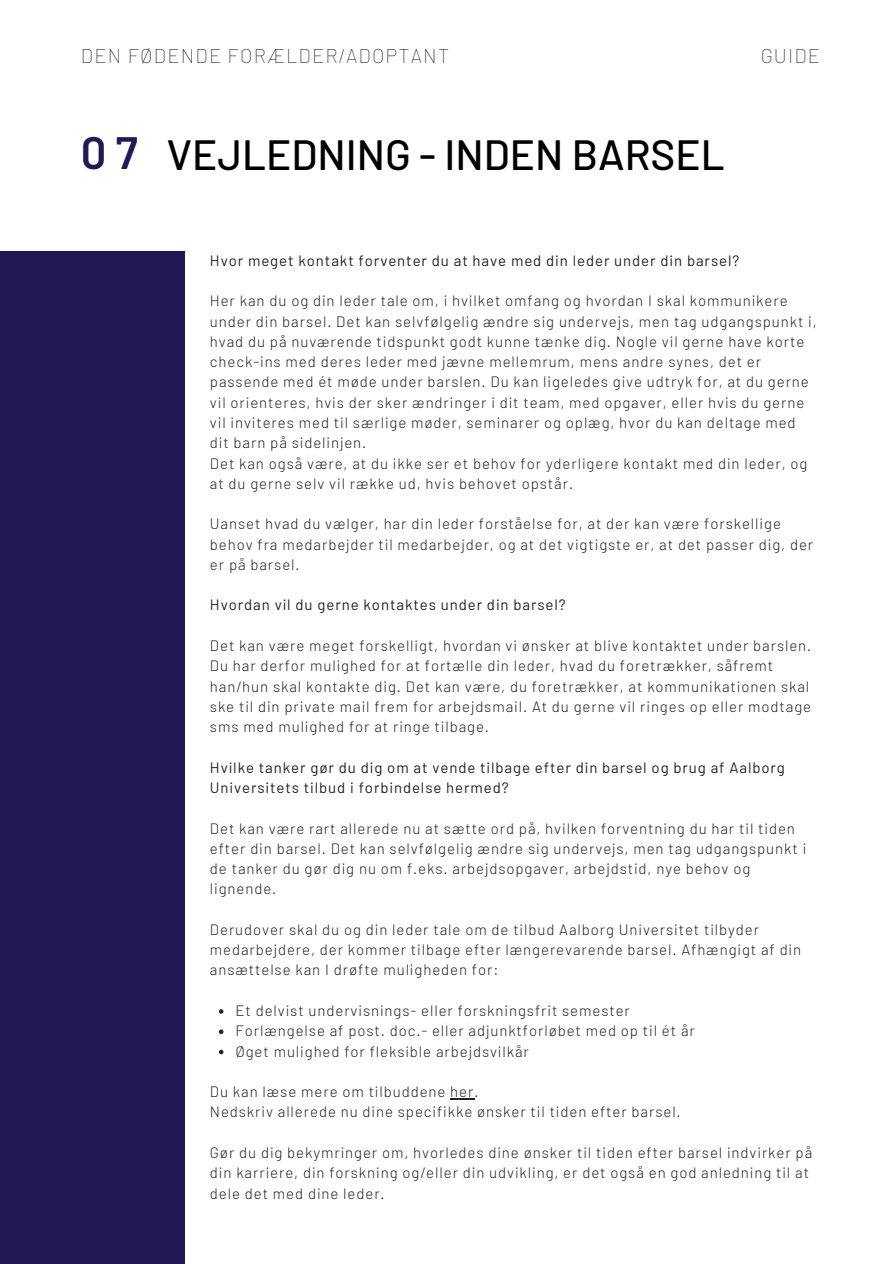
<style>
.page{position:relative;width:894px;height:1264px;background:#fff}
.page>*{position:absolute;margin:0;border:0;box-sizing:border-box;transform-origin:0 0}
.t1{font:600 45.3px "Barlow";color:#211a52}
.t2{font:500 42.15px "Barlow";color:#000}
.t3{font:100 19.8px "Barlow";letter-spacing:.06em;color:#222}
.t4{font:300 15px/20.2px "Barlow";letter-spacing:.06em;color:#222}
.t5{font:15px/20.2px "Barlow";letter-spacing:.06em;color:#222}
</style>
<div class="page">
<div style="left:0;top:251px;width:184px;height:1012px;background:#211a52"></div>
<svg style="left:219px;top:1009px;width:4px;height:4px"></svg>
<svg style="left:219px;top:1029px;width:4px;height:5px"></svg>
<svg style="left:219px;top:1049px;width:4px;height:5px"></svg>
<svg style="left:450px;top:1098px;width:24px;height:1px"></svg>
<p class="t3" style="left:81px;top:43px;width:369px">DEN FØDENDE FORÆLDER/ADOPTANT</p>
<p class="t3" style="left:760px;top:43px;width:61px">GUIDE</p>
<p class="t1" style="left:81px;top:124px;width:58px">07</p>
<p class="t2" style="left:167px;top:128px;width:559px">VEJLEDNING - INDEN BARSEL</p>
<p class="t5" style="left:210px;top:250px;width:530px">Hvor meget kontakt forventer du at have med din leder under din barsel?</p>
<p class="t4" style="left:210px;top:290px;width:608px">Her kan du og din leder tale om, i hvilket omfang og hvordan I skal kommunikere under din barsel. Det kan selvfølgelig ændre sig undervejs, men tag udgangspunkt i, hvad du på nuværende tidspunkt godt kunne tænke dig. Nogle vil gerne have korte check-ins med deres leder med jævne mellemrum, mens andre synes, det er passende med ét møde under barslen. Du kan ligeledes give udtryk for, at du gerne vil orienteres, hvis der sker ændringer i dit team, med opgaver, eller hvis du gerne vil inviteres med til særlige møder, seminarer og oplæg, hvor du kan deltage med dit barn på sidelinjen.</p>
<p class="t4" style="left:210px;top:452px;width:599px">Det kan også være, at du ikke ser et behov for yderligere kontakt med din leder, og at du gerne selv vil række ud, hvis behovet opstår.</p>
<p class="t4" style="left:210px;top:513px;width:604px">Uanset hvad du vælger, har din leder forståelse for, at der kan være forskellige behov fra medarbejder til medarbejder, og at det vigtigste er, at det passer dig, der er på barsel.</p>
<p class="t5" style="left:210px;top:594px;width:357px">Hvordan vil du gerne kontaktes under din barsel?</p>
<p class="t4" style="left:210px;top:635px;width:602px">Det kan være meget forskelligt, hvordan vi ønsker at blive kontaktet under barslen.<br>Du har derfor mulighed for at fortælle din leder, hvad du foretrækker, såfremt han/hun skal kontakte dig. Det kan være, du foretrækker, at kommunikationen skal ske til din private mail frem for arbejdsmail. At du gerne vil ringes op eller modtage sms med mulighed for at ringe tilbage.</p>
<p class="t5" style="left:210px;top:756px;width:576px">Hvilke tanker gør du dig om at vende tilbage efter din barsel og brug af Aalborg<br>Universitets tilbud i forbindelse hermed?</p>
<p class="t4" style="left:210px;top:817px;width:597px">Det kan være rart allerede nu at sætte ord på, hvilken forventning du har til tiden efter din barsel. Det kan selvfølgelig ændre sig undervejs, men tag udgangspunkt i de tanker du gør dig nu om f.eks. arbejdsopgaver, arbejdstid, nye behov og lignende.</p>
<p class="t4" style="left:210px;top:918px;width:592px">Derudover skal du og din leder tale om de tilbud Aalborg Universitet tilbyder medarbejdere, der kommer tilbage efter længerevarende barsel. Afhængigt af din ansættelse kan I drøfte muligheden for:</p>
<p class="t4" style="left:235px;top:999px;width:396px">Et delvist undervisnings- eller forskningsfrit semester</p>
<p class="t4" style="left:235px;top:1020px;width:461px">Forlængelse af post. doc.- eller adjunktforløbet med op til ét år</p>
<p class="t4" style="left:235px;top:1040px;width:295px">Øget mulighed for fleksible arbejdsvilkår</p>
<p class="t4" style="left:210px;top:1080px;width:270px">Du kan læse mere om tilbuddene her.</p>
<p class="t4" style="left:210px;top:1101px;width:472px">Nedskriv allerede nu dine specifikke ønsker til tiden efter barsel.</p>
<p class="t4" style="left:210px;top:1141px;width:603px">Gør du dig bekymringer om, hvorledes dine ønsker til tiden efter barsel indvirker på din karriere, din forskning og/eller din udvikling, er det også en god anledning til at dele det med dine leder.</p>
</div>
